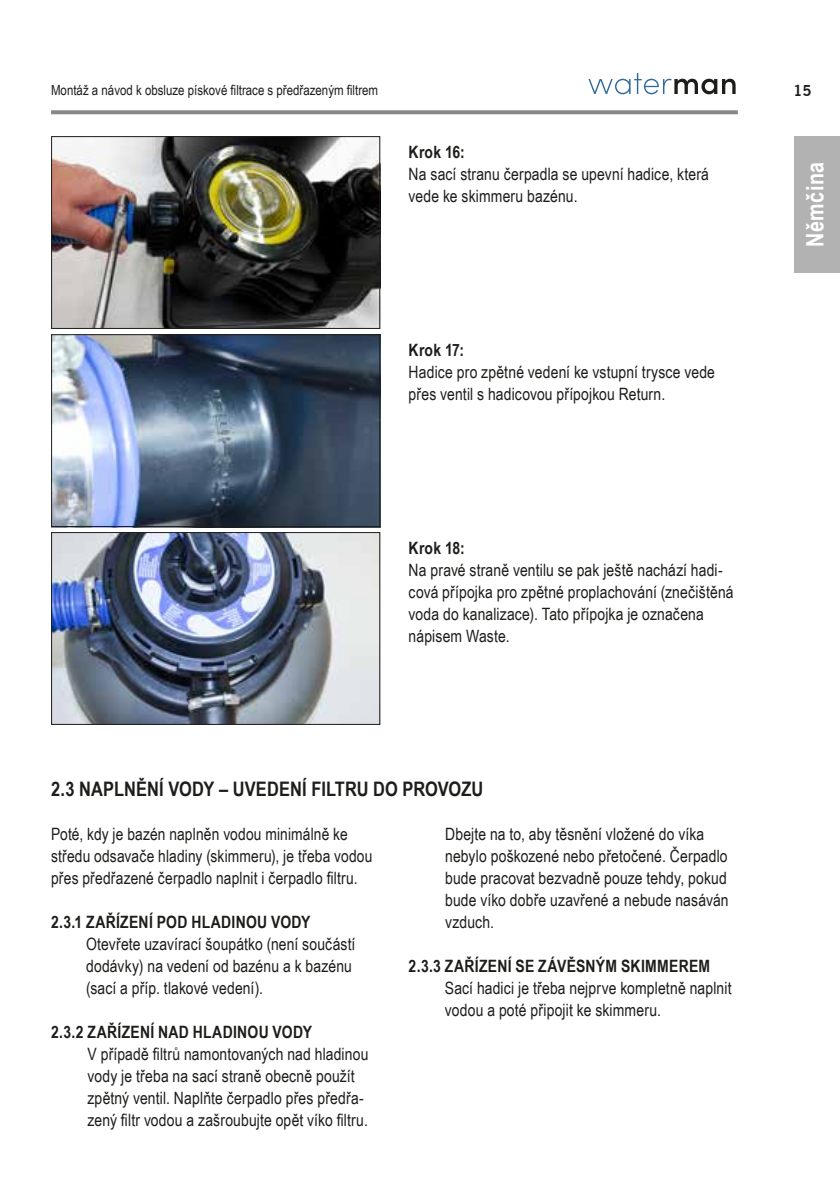
<style>
.page{position:relative;width:840px;height:1191px;background:#fff}
.page>*{position:absolute;margin:0;border:0;box-sizing:border-box;transform-origin:0 0}
.t1{font:700 24px "Arial Narrow";letter-spacing:.02em;color:#fff}
.t2{font:700 20px "Arial Narrow";letter-spacing:.005em;color:#1d1d1b}
.t3{font:17px/22px "Arial Narrow";letter-spacing:.01em;color:#1d1d1b}
.t4{font:700 17px "Arial Narrow";letter-spacing:.015em;color:#1d1d1b}
.t5{font:700 15px "News Gothic BT";color:#1d1d1b}
.t6{font:14px "Arial Narrow";color:#1d1d1b}
</style>
<div class="page">
<svg style="left:51px;top:110px;width:686px;height:4px;background:#8f8f8f"></svg>
<div style="left:794px;top:136px;width:45px;height:136px;background:#b2b2b2"></div>
<svg style="left:588px;top:73px;width:147px;height:21px"></svg>
<img style="left:53px;top:138px;width:325px;height:189px">
<div style="left:51px;top:136px;width:329px;height:193px;border:1px solid #1d1d1b"></div>
<img style="left:53px;top:336px;width:325px;height:189px">
<div style="left:51px;top:334px;width:329px;height:193px;border:1px solid #1d1d1b"></div>
<img style="left:53px;top:534px;width:325px;height:189px">
<div style="left:51px;top:532px;width:329px;height:193px;border:1px solid #1d1d1b"></div>
<p class="t6" style="left:51px;top:80px;width:328px">Montáž a návod k obsluze pískové filtrace s předřazeným filtrem</p>
<p class="t4" style="left:408px;top:139px;width:58px">Krok 16:</p>
<p class="t3" style="left:408px;top:162px;width:301px">Na sací stranu čerpadla se upevní hadice, která vede ke skimmeru bazénu.</p>
<p class="t4" style="left:408px;top:337px;width:57px">Krok 17:</p>
<p class="t3" style="left:408px;top:360px;width:308px">Hadice pro zpětné vedení ke vstupní trysce vede přes ventil s hadicovou přípojkou Return.</p>
<p class="t4" style="left:408px;top:535px;width:58px">Krok 18:</p>
<p class="t3" style="left:408px;top:558px;width:326px">Na pravé straně ventilu se pak ještě nachází hadi&shy;cová přípojka pro zpětné proplachování (znečištěná voda do kanalizace). Tato přípojka je označena nápisem Waste.</p>
<p class="t2" style="left:51px;top:774px;width:433px">2.3 NAPLNĚNÍ VODY – UVEDENÍ FILTRU DO PROVOZU</p>
<p class="t3" style="left:51px;top:822px;width:322px">Poté, kdy je bazén naplněn vodou minimálně ke středu odsavače hladiny (skimmeru), je třeba vodou přes předřazené čerpadlo naplnit i čerpadlo filtru.</p>
<p class="t4" style="left:51px;top:909px;width:261px">2.3.1 ZAŘÍZENÍ POD HLADINOU VODY</p>
<p class="t3" style="left:86px;top:932px;width:270px">Otevřete uzavírací šoupátko (není součástí dodávky) na vedení od bazénu a k bazénu (sací a příp. tlakové vedení).</p>
<p class="t4" style="left:51px;top:1019px;width:262px">2.3.2 ZAŘÍZENÍ NAD HLADINOU VODY</p>
<p class="t3" style="left:87px;top:1042px;width:282px">V případě filtrů namontovaných nad hladinou vody je třeba na sací straně obecně použít zpětný ventil. Naplňte čerpadlo přes předřa&shy;zený filtr vodou a zašroubujte opět víko filtru.</p>
<p class="t3" style="left:445px;top:822px;width:285px">Dbejte na to, aby těsnění vložené do víka nebylo poškozené nebo přetočené. Čerpadlo bude pracovat bezvadně pouze tehdy, pokud bude víko dobře uzavřené a nebude nasáván vzduch.</p>
<p class="t4" style="left:408px;top:953px;width:303px">2.3.3 ZAŘÍZENÍ SE ZÁVĚSNÝM SKIMMEREM</p>
<p class="t3" style="left:444px;top:976px;width:288px">Sací hadici je třeba nejprve kompletně naplnit vodou a poté připojit ke skimmeru.</p>
<p class="t5" style="left:793px;top:82px;width:20px">15</p>
<h1 class="t1" style="left:796px;top:247px;width:86px;rotate:-90deg">Němčina</h1>
</div>
